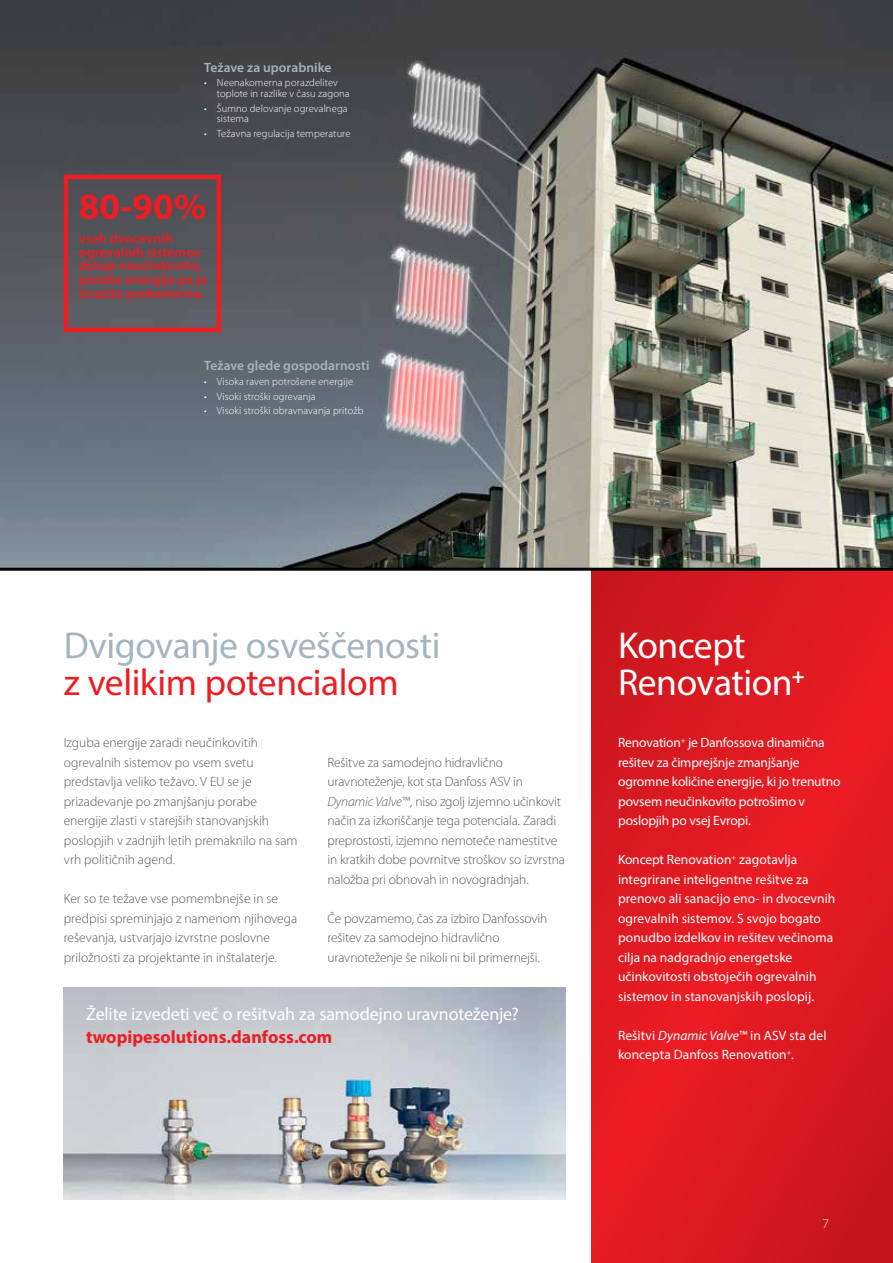
<style>
.page{position:relative;width:893px;height:1263px;background:#fff}
.page>*{position:absolute;margin:0;border:0;box-sizing:border-box;transform-origin:0 0}
.t1{font:37.5px "Myriad Pro";letter-spacing:-.01em;color:#a4b5bf}
.t2{font:37.5px "Myriad Pro";letter-spacing:-.015em;color:#ed1d24}
.t3{font:37.5px/37.5px "Myriad Pro";letter-spacing:-.01em;color:#fff}
.t4{font:700 37.2px "Myriad Pro";color:#ed1d24}
.t5{font:18px "Myriad Pro";letter-spacing:-.01em;color:#fff}
.t6{font:700 18px "Myriad Pro";color:#ed1d24}
.t7{font:600 13.8px/13.8px "Myriad Pro";letter-spacing:.005em;color:#ed1d24}
.t8{font:300 13.5px/19.5px "Myriad Pro";letter-spacing:-.005em;color:#58595b}
.t9{font:13.5px/19.5px "Myriad Pro";color:#fff}
.t10{font:600 13.5px "Myriad Pro";letter-spacing:.005em;color:#a4b5bf}
.t11{font:300 13.5px "Myriad Pro";color:#fff}
.t12{font:300 10.5px/10.5px "Myriad Pro";letter-spacing:.01em;color:#fff}
.s1{font-style:italic}
</style>
<div class="page">
<img style="left:0;top:0;width:893px;height:568px">
<div style="left:64px;top:175px;width:157px;height:157px;border:4px solid #ed1d24"></div>
<svg style="left:591px;top:571px;width:302px;height:692px;background:#dc1a21"></svg>
<img style="left:64px;top:988px;width:502px;height:211px">
<hr style="left:0;top:568px;width:893px;height:3px;background:#000">
<p class="t10" style="left:204px;top:59px;width:129px">Težave za uporabnike</p>
<p class="t12" style="left:217px;top:78px;width:134px;text-indent:-13px">• Neenakomerna porazdelitev toplote in razlike v času zagona</p>
<p class="t12" style="left:217px;top:103px;width:132px;text-indent:-13px">• Šumno delovanje ogrevalnega sistema</p>
<p class="t12" style="left:204px;top:128px;width:148px">• Težavna regulacija temperature</p>
<h2 class="t4" style="left:79px;top:182px;width:129px">80-90%</h2>
<p class="t7" style="left:79px;top:231px;width:130px">vseh dvocevnih ogrevalnih sistemov deluje neučinkovito, poraba energije pa je izrazito prekomerna.</p>
<p class="t10" style="left:204px;top:357px;width:167px">Težave glede gospodarnosti</p>
<p class="t12" style="left:204px;top:376px;width:151px">• Visoka raven potrošene energije</p>
<p class="t12" style="left:204px;top:391px;width:113px">• Visoki stroški ogrevanja</p>
<p class="t12" style="left:204px;top:406px;width:161px">• Visoki stroški obravnavanja pritožb</p>
<h1 class="t1" style="left:64px;top:622px;width:378px">Dvigovanje osveščenosti</h1>
<h1 class="t2" style="left:64px;top:659px;width:336px">z velikim potencialom</h1>
<p class="t8" style="left:64px;top:733px;width:235px">Izguba energije zaradi neučinkovitih ogrevalnih sistemov po vsem svetu predstavlja veliko težavo. V EU se je prizadevanje po zmanjšanju porabe energije zlasti v starejših stanovanjskih poslopjih v zadnjih letih premaknilo na sam vrh političnih agend.</p>
<p class="t8" style="left:64px;top:889px;width:235px">Ker so te težave vse pomembnejše in se predpisi spreminjajo z namenom njihovega reševanja, ustvarjajo izvrstne poslovne priložnosti za projektante in inštalaterje.</p>
<p class="t8" style="left:327px;top:752px;width:239px">Rešitve za samodejno hidravlično uravnoteženje, kot sta Danfoss ASV in <span class="s1">Dynamic Valve™,</span> niso zgolj izjemno učinkovit način za izkoriščanje tega potenciala. Zaradi preprostosti, izjemno nemoteče namestitve in kratkih dobe povrnitve stroškov so izvrstna naložba pri obnovah in novogradnjah.</p>
<p class="t8" style="left:327px;top:908px;width:221px">Če povzamemo, čas za izbiro Danfossovih rešitev za samodejno hidravlično uravnoteženje še nikoli ni bil primernejši.</p>
<h3 class="t5" style="left:86px;top:1003px;width:434px">Želite izvedeti več o rešitvah za samodejno uravnoteženje?</h3>
<h3 class="t6" style="left:86px;top:1025px;width:248px">twopipesolutions.danfoss.com</h3>
<h1 class="t3" style="left:618px;top:626px;width:188px">Koncept<br>Renovation<sup>+</sup></h1>
<p class="t9" style="left:618px;top:733px;width:224px">Renovation<sup>+</sup> je Danfossova dinamična rešitev za čimprejšnje zmanjšanje ogromne količine energije, ki jo trenutno povsem neučinkovito potrošimo v poslopjih po vsej Evropi.</p>
<p class="t9" style="left:618px;top:850px;width:219px">Koncept Renovation<sup>+</sup> zagotavlja integrirane inteligentne rešitve za prenovo ali sanacijo eno- in dvocevnih ogrevalnih sistemov. S svojo bogato ponudbo izdelkov in rešitev večinoma cilja na nadgradnjo energetske učinkovitosti obstoječih ogrevalnih sistemov in stanovanjskih poslopij.</p>
<p class="t9" style="left:618px;top:1025px;width:210px">Rešitvi <span class="s1">Dynamic Valve™</span> in ASV sta del koncepta Danfoss Renovation<sup>+</sup>.</p>
<p class="t11" style="left:823px;top:1215px;width:8px">7</p>
</div>
